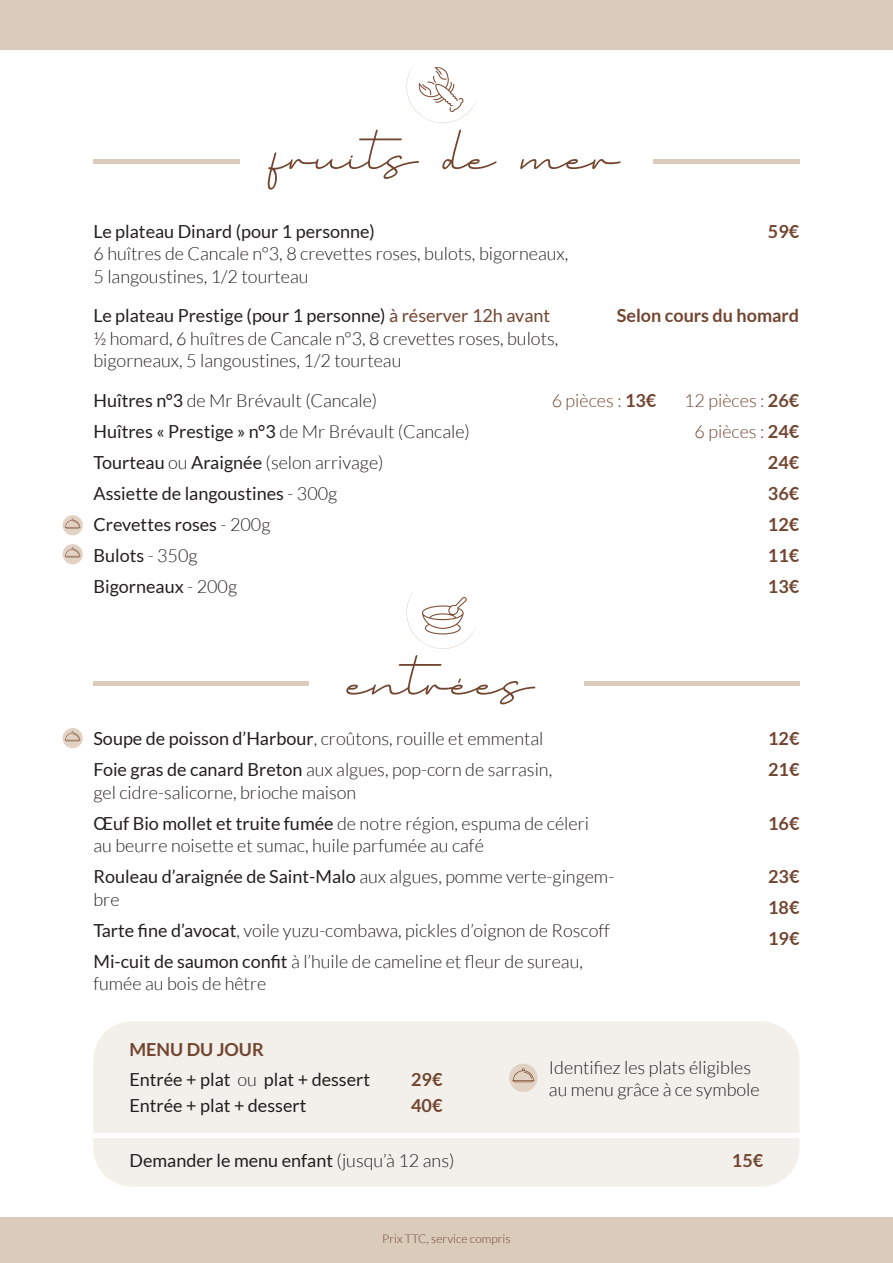
<style>
.page{position:relative;width:893px;height:1263px;background:#fff}
.page>*{position:absolute;margin:0;border:0;box-sizing:border-box;transform-origin:0 0}
.t1{font:105px "Billion Miraclespersonaluse";color:#724530}
.t2{font:300 18px/31px "Lato";color:#231f20}
.t3{font:18px/31px "Lato";color:#231f20}
.t4{font:700 18px/31px "Lato";color:#724530}
.t5{font:300 18px "Lato";color:#724530}
.t6{font:300 12px "Lato";color:#724530}
.s1{font-weight:400}
.s2{font-weight:400;color:#724530}
.s3{font-weight:300}
.s4{font-weight:700}
.s5{font-weight:700;color:#724530}
</style>
<div class="page">
<div style="left:93px;top:159px;width:706px;height:5px;background:#dacbbb"></div>
<div style="left:240px;top:154px;width:413px;height:20px;background:#fff"></div>
<svg style="left:406px;top:66px;width:70px;height:57px"></svg>
<div style="left:0;top:0;width:893px;height:50px;background:#dacbbb"></div>
<hr style="left:93px;top:681px;width:706px;height:4px;background:#dacbbb">
<div style="left:309px;top:673px;width:275px;height:20px;background:#fff"></div>
<svg style="left:406px;top:592px;width:70px;height:57px"></svg>
<div style="left:0;top:1217px;width:893px;height:46px;background:#dacbbb"></div>
<svg style="left:63px;top:728px;width:20px;height:20px"></svg>
<svg style="left:65px;top:731px;width:16px;height:10px"></svg>
<div style="left:93px;top:1021px;width:706px;height:165px;background:#f3efea;border-radius:38px"></div>
<hr style="left:93px;top:1133px;width:706px;height:4px;background:#fff">
<svg style="left:509px;top:1064px;width:28px;height:28px"></svg>
<svg style="left:512px;top:1068px;width:22px;height:14px"></svg>
<svg style="left:63px;top:515px;width:20px;height:20px"></svg>
<svg style="left:65px;top:518px;width:16px;height:10px"></svg>
<svg style="left:63px;top:544px;width:20px;height:20px"></svg>
<svg style="left:65px;top:547px;width:16px;height:10px"></svg>
<h1 class="t1" style="left:272px;top:111px;width:348px">fruits de mer</h1>
<p class="t3" style="left:93px;top:215px;width:283px">Le plateau Dinard (pour 1 personne)</p>
<p class="t2" style="left:93px;top:242px;width:476px;line-height:22.5px">6 huîtres de Cancale n°3, 8 crevettes roses, bulots, bigorneaux,<br>5 langoustines, 1/2 tourteau</p>
<p class="t2" style="left:93px;top:304px;width:466px;line-height:22.5px"><span class="s1">Le plateau Prestige (pour 1 personne)</span> <span class="s2">à réserver 12h avant </span>½ homard, 6 huîtres de Cancale n°3, 8 crevettes roses, bulots, bigorneaux, 5 langoustines, 1/2 tourteau</p>
<p class="t3" style="left:93px;top:384px;width:378px">Huîtres n°3 <span class="s3">de Mr Brévault (Cancale)<br></span>Huîtres « Prestige » n°3 <span class="s3">de Mr Brévault (Cancale)<br></span>Tourteau <span class="s3">ou</span> Araignée <span class="s3">(selon arrivage)<br></span>Assiette de langoustines <span class="s3">- 300g<br></span>Crevettes roses <span class="s3">- 200g<br></span>Bulots <span class="s3">- 350g<br></span>Bigorneaux <span class="s3">- 200g</span></p>
<p class="t4" style="left:768px;top:215px;width:33px">59€</p>
<p class="t4" style="left:617px;top:300px;width:184px">Selon cours du homard</p>
<p class="t5" style="left:552px;top:390px;width:106px">6 pièces : <span class="s4">13€</span></p>
<p class="t4" style="left:684px;top:384px;width:117px;text-align:right"><span class="s3">12 pièces :</span> 26€<br><span class="s3">6 pièces :</span> 24€<br>24€<br>36€<br>12€<br>11€<br>13€</p>
<h1 class="t1" style="left:347px;top:637px;width:188px">entrées</h1>
<p class="t2" style="left:93px;top:723px;width:460px"><span class="s1">Soupe de poisson d’Harbour</span>, croûtons, rouille et emmental<br><span class="s1">Foie gras de canard Breton</span> aux algues, pop-corn de sarrasin,</p>
<p class="t2" style="left:93px;top:777px;width:497px">gel cidre-salicorne, brioche maison<br><span class="s1">Œuf Bio mollet et truite fumée</span> de notre région, espuma de céleri</p>
<p class="t2" style="left:93px;top:830px;width:522px">au beurre noisette et sumac, huile parfumée au café<br><span class="s1">Rouleau d’araignée de Saint-Malo</span> aux algues, pomme verte-gingem-</p>
<p class="t2" style="left:93px;top:884px;width:518px">bre<br><span class="s1">Tarte fine d’avocat</span>, voile yuzu-combawa, pickles d’oignon de Roscoff<br><span class="s1">Mi-cuit de saumon confit</span> à l’huile de cameline et fleur de sureau,</p>
<p class="t2" style="left:93px;top:968px;width:174px">fumée au bois de hêtre</p>
<p class="t4" style="left:768px;top:723px;width:33px">12€<br>21€</p>
<p class="t4" style="left:768px;top:807px;width:33px">16€</p>
<p class="t4" style="left:768px;top:861px;width:33px;text-align:justify">23€ 18€ 19€</p>
<p class="t3" style="left:129px;top:1034px;width:242px;line-height:30.2px"><span class="s5">MENU DU JOUR<br></span>Entrée + plat <span class="s3">ou</span> plat + dessert</p>
<p class="t3" style="left:129px;top:1089px;width:178px">Entrée + plat + dessert</p>
<p class="t4" style="left:411px;top:1066px;width:33px;line-height:25.8px">29€<br>40€</p>
<p class="t2" style="left:549px;top:1057px;width:212px;line-height:21.6px">Identifiez les plats éligibles au menu grâce à ce symbole</p>
<p class="t3" style="left:129px;top:1144px;width:327px">Demander le menu enfant <span class="s3">(jusqu’à 12 ans)</span></p>
<p class="t4" style="left:732px;top:1144px;width:33px">15€</p>
<p class="t6" style="left:382px;top:1232px;width:130px">Prix TTC, service compris</p>
</div>
